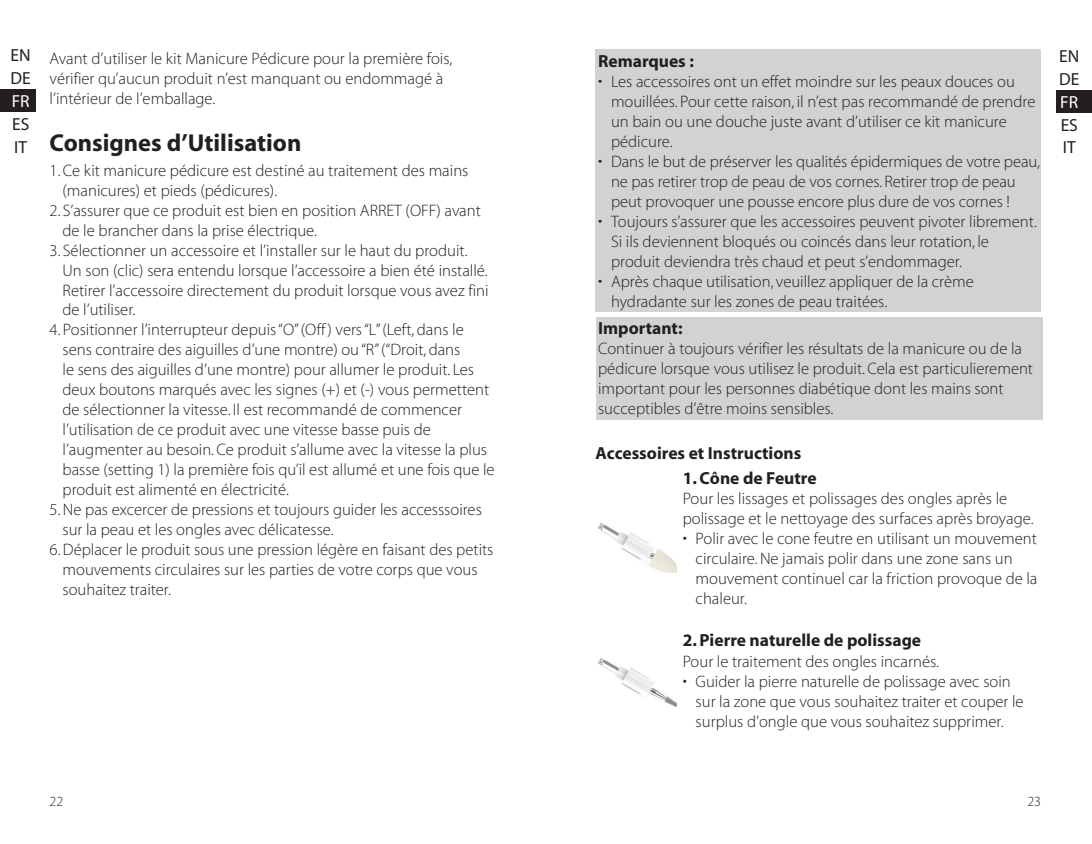
<style>
.page{position:relative;width:1092px;height:844px;background:#fff}
.page>*{position:absolute;margin:0;border:0;box-sizing:border-box;transform-origin:0 0}
.大标题{font:24.5px "Adobe Corp ID Myriad Bd";color:#231f20}
.小标题{font:17.5px "Adobe Corp ID Myriad Bd";color:#231f20}
.t1{font:17.5px/22.8px "Adobe Corp ID Myriad Rg";color:#231f20}
.t2{font:17.5px "Adobe Corp ID Myriad Rg";color:#fff}
.项目编号{font:16.62px/19.9px "Adobe Corp ID Myriad Lt";color:#231f20}
.内容{font:16.62px/19.9px "Adobe Corp ID Myriad Lt";color:#231f20}
.t3{font:14px "Adobe Corp ID Myriad Lt";color:#231f20}
</style>
<div class="page">
<div style="left:0;top:89px;width:36px;height:23px;background:#231f20"></div>
<div style="left:1055px;top:90px;width:36px;height:23px;background:#231f20"></div>
<div style="left:595px;top:50px;width:445px;height:262px;background:#d1d2d4"></div>
<div style="left:595px;top:317px;width:447px;height:102px;background:#d1d2d4"></div>
<img style="left:599px;top:523px;width:78px;height:49px">
<img style="left:599px;top:658px;width:78px;height:48px">
<p class="t1" style="left:11px;top:45px;width:22px">EN<br>DE</p>
<p class="t2" style="left:12px;top:92px;width:19px">FR</p>
<p class="t1" style="left:12px;top:113px;width:19px">ES<br>IT</p>
<p class="内容" style="left:50px;top:50px;width:404px">Avant d’utiliser le kit Manicure Pédicure pour la première fois, vérifier qu’aucun produit n’est manquant ou endommagé à l’intérieur de l’emballage.</p>
<p class="大标题" style="left:50px;top:130px;width:253px">Consignes d’Utilisation</p>
<p class="项目编号" style="left:63px;top:161px;width:407px;text-indent:-13px">1. Ce kit manicure pédicure est destiné au traitement des mains (manicures) et pieds (pédicures).</p>
<p class="项目编号" style="left:63px;top:201px;width:420px;text-indent:-13px">2. S’assurer que ce produit est bien en position ARRET (OFF) avant de le brancher dans la prise électrique.</p>
<p class="项目编号" style="left:63px;top:241px;width:427px;text-indent:-13px">3. Sélectionner un accessoire et l’installer sur le haut du produit.<br>Un son (clic) sera entendu lorsque l’accessoire a bien été installé.<br>Retirer l’accessoire directement du produit lorsque vous avez fini de l’utiliser.</p>
<p class="项目编号" style="left:63px;top:320px;width:433px;text-indent:-13px">4. Positionner l’interrupteur depuis “O” (Off ) vers “L” (Left, dans le sens contraire des aiguilles d’une montre) ou “R” (“Droit, dans<br>le sens des aiguilles d’une montre) pour allumer le produit. Les deux boutons marqués avec les signes (+) et (-) vous permettent de sélectionner la vitesse. Il est recommandé de commencer l’utilisation de ce produit avec une vitesse basse puis de l’augmenter au besoin. Ce produit s’allume avec la vitesse la plus basse (setting 1) la première fois qu’il est allumé et une fois que le produit est alimenté en électricité.</p>
<p class="项目编号" style="left:63px;top:500px;width:421px;text-indent:-13px">5. Ne pas excercer de pressions et toujours guider les accesssoires sur la peau et les ongles avec délicatesse.</p>
<p class="项目编号" style="left:63px;top:540px;width:432px;text-indent:-13px">6. Déplacer le produit sous une pression légère en faisant des petits mouvements circulaires sur les parties de votre corps que vous souhaitez traiter.</p>
<p class="小标题" style="left:598px;top:52px;width:97px">Remarques :</p>
<p class="项目编号" style="left:611px;top:72px;width:426px;text-indent:-13px">• Les accessoires ont un effet moindre sur les peaux douces ou mouillées. Pour cette raison, il n’est pas recommandé de prendre un bain ou une douche juste avant d’utiliser ce kit manicure pédicure.</p>
<p class="项目编号" style="left:611px;top:152px;width:430px;text-indent:-13px">• Dans le but de préserver les qualités épidermiques de votre peau, ne pas retirer trop de peau de vos cornes. Retirer trop de peau peut provoquer une pousse encore plus dure de vos cornes !</p>
<p class="项目编号" style="left:611px;top:212px;width:427px;text-indent:-13px">• Toujours s’assurer que les accessoires peuvent pivoter librement.<br>Si ils deviennent bloqués ou coincés dans leur rotation, le produit deviendra très chaud et peut s’endommager.</p>
<p class="项目编号" style="left:611px;top:272px;width:364px;text-indent:-13px">• Après chaque utilisation, veuillez appliquer de la crème hydradante sur les zones de peau traitées.</p>
<p class="小标题" style="left:598px;top:319px;width:86px">Important:</p>
<p class="内容" style="left:598px;top:339px;width:436px">Continuer à toujours vérifier les résultats de la manicure ou de la pédicure lorsque vous utilisez le produit. Cela est particulierement important pour les personnes diabétique dont les mains sont succeptibles d’être moins sensibles.</p>
<p class="小标题" style="left:595px;top:444px;width:207px">Accessoires et Instructions</p>
<p class="小标题" style="left:682px;top:469px;width:135px">1. Cône de Feutre</p>
<p class="内容" style="left:682px;top:489px;width:352px">Pour les lissages et polissages des ongles après le polissage et le nettoyage des surfaces après broyage.</p>
<p class="项目编号" style="left:695px;top:529px;width:343px;text-indent:-13px">• Polir avec le cone feutre en utilisant un mouvement circulaire. Ne jamais polir dans une zone sans un mouvement continuel car la friction provoque de la chaleur.</p>
<p class="小标题" style="left:682px;top:631px;width:240px">2. Pierre naturelle de polissage</p>
<p class="内容" style="left:682px;top:651px;width:258px">Pour le traitement des ongles incarnés.</p>
<p class="项目编号" style="left:695px;top:671px;width:329px;text-indent:-13px">• Guider la pierre naturelle de polissage avec soin sur la zone que vous souhaitez traiter et couper le surplus d’ongle que vous souhaitez supprimer.</p>
<p class="t1" style="left:1059px;top:46px;width:22px">EN<br>DE</p>
<p class="t2" style="left:1060px;top:93px;width:19px">FR</p>
<p class="t1" style="left:1060px;top:114px;width:19px">ES<br>IT</p>
<p class="t3" style="left:50px;top:794px;width:15px">22</p>
<p class="t3" style="left:1027px;top:794px;width:15px">23</p>
</div>
